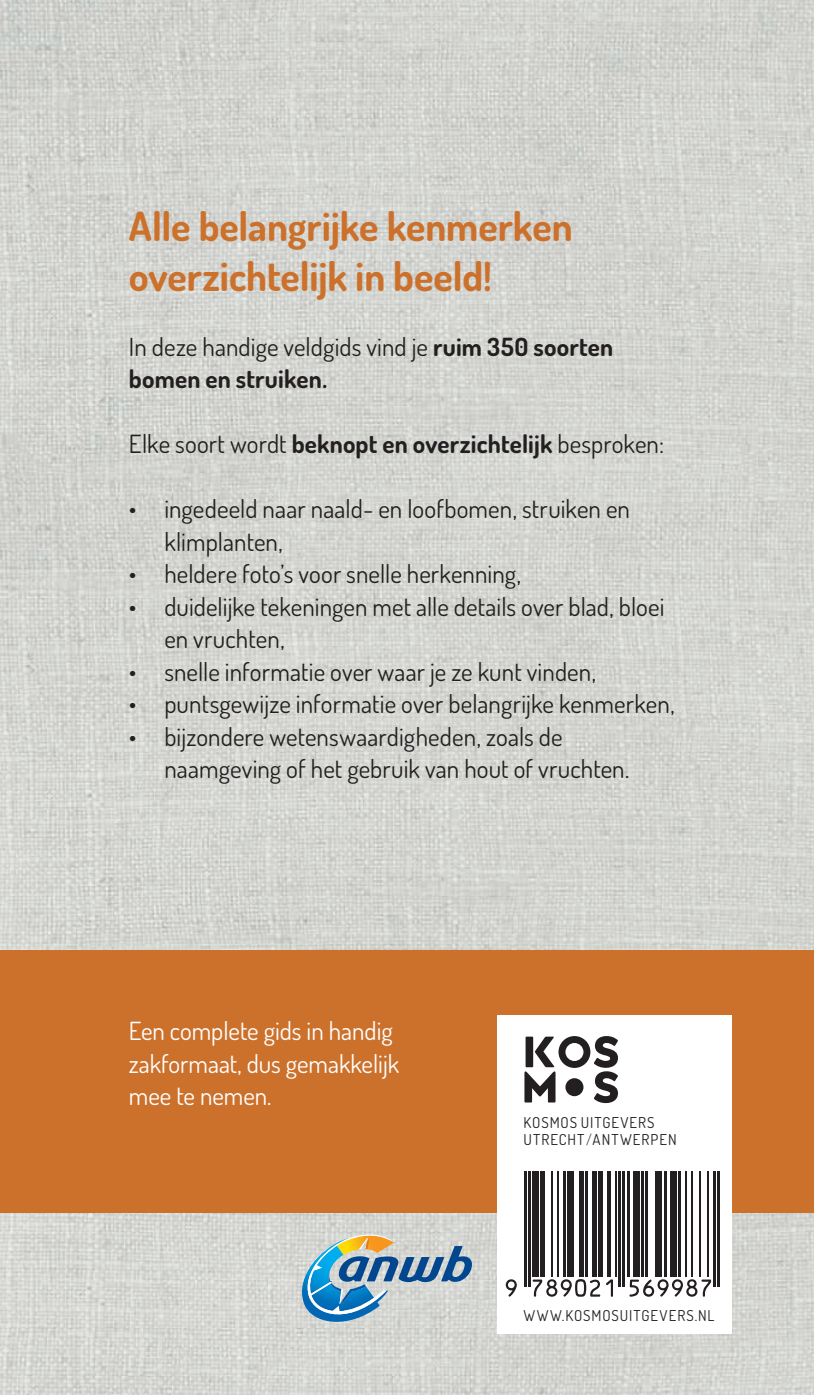
<style>
.page{position:relative;width:814px;height:1395px;background:#fff}
.page>*{position:absolute;margin:0;border:0;box-sizing:border-box;transform-origin:0 0}
.t1{font:700 40px/50px "Dosis";letter-spacing:-.005em;color:#cc712c}
.t2{font:25px/32.5px "Dosis";letter-spacing:.005em;color:#231f20}
.t3{font:25px/32.5px "Dosis";color:#fff}
.t4{font:700 25px/32.5px "Dosis";letter-spacing:.005em;color:#231f20}
.t5{font:15px/17.5px "Dosis";letter-spacing:.07em;color:#231f20}
.s1{font-weight:400}
.s2{font-weight:700}
</style>
<div class="page">
<img style="left:0;top:0;width:813px;height:1395px">
<div style="left:0;top:950px;width:813px;height:262px;background:#cc712c"></div>
<div style="left:497px;top:1171px;width:234px;height:163px;background:#fff"></div>
<svg style="left:508px;top:1171px;width:212px;height:126px"></svg>
<svg style="left:505px;top:1279px;width:11px;height:17px"></svg>
<hr style="left:523px;top:1171px;width:2px;height:116px;background:#231f20">
<hr style="left:528px;top:1171px;width:2px;height:116px;background:#231f20">
<div style="left:531px;top:1171px;width:7px;height:105px;background:#231f20"></div>
<hr style="left:540px;top:1171px;width:4px;height:105px;background:#231f20">
<hr style="left:550px;top:1171px;width:2px;height:105px;background:#231f20">
<hr style="left:556px;top:1171px;width:2px;height:105px;background:#231f20">
<hr style="left:562px;top:1171px;width:3px;height:105px;background:#231f20">
<div style="left:567px;top:1171px;width:6px;height:105px;background:#231f20"></div>
<hr style="left:579px;top:1171px;width:4px;height:105px;background:#231f20">
<hr style="left:585px;top:1171px;width:2px;height:105px;background:#231f20">
<svg style="left:591px;top:1171px;width:4px;height:105px"></svg>
<div style="left:597px;top:1171px;width:5px;height:105px;background:#231f20"></div>
<svg style="left:532px;top:1279px;width:80px;height:18px"></svg>
<svg style="left:606px;top:1171px;width:4px;height:105px"></svg>
<hr style="left:614px;top:1171px;width:2px;height:105px;background:#231f20">
<hr style="left:618px;top:1171px;width:2px;height:116px;background:#231f20">
<hr style="left:622px;top:1171px;width:2px;height:116px;background:#231f20">
<hr style="left:626px;top:1171px;width:2px;height:105px;background:#231f20">
<div style="left:632px;top:1171px;width:7px;height:105px;background:#231f20"></div>
<hr style="left:641px;top:1171px;width:2px;height:105px;background:#231f20">
<hr style="left:645px;top:1171px;width:2px;height:105px;background:#231f20">
<div style="left:655px;top:1171px;width:6px;height:105px;background:#231f20"></div>
<hr style="left:663px;top:1171px;width:2px;height:105px;background:#231f20">
<div style="left:669px;top:1171px;width:7px;height:105px;background:#231f20"></div>
<hr style="left:678px;top:1171px;width:2px;height:105px;background:#231f20">
<hr style="left:684px;top:1171px;width:2px;height:105px;background:#231f20">
<hr style="left:690px;top:1171px;width:2px;height:105px;background:#231f20">
<svg style="left:629px;top:1279px;width:81px;height:18px"></svg>
<hr style="left:698px;top:1171px;width:2px;height:105px;background:#231f20">
<hr style="left:706px;top:1171px;width:2px;height:105px;background:#231f20">
<hr style="left:713px;top:1171px;width:2px;height:116px;background:#231f20">
<hr style="left:717px;top:1171px;width:2px;height:116px;background:#231f20">
<div style="left:497px;top:1015px;width:234px;height:156px;background:#fff"></div>
<svg style="left:524px;top:1036px;width:93px;height:67px"></svg>
<div style="left:565px;top:1078px;width:18px;height:18px;background:#231f20;border-radius:50%"></div>
<svg style="left:302px;top:1234px;width:169px;height:96px;background:#9cb6c2"></svg>
<h1 class="t1" style="left:129px;top:200px;width:445px">Alle belangrijke kenmerken overzichtelijk in beeld!</h1>
<p class="t4" style="left:129px;top:330px;width:485px"><span class="s1">In deze handige veldgids vind je</span> ruim 350 soorten bomen en struiken.</p>
<p class="t2" style="left:129px;top:427px;width:536px">Elke soort wordt <span class="s2">beknopt en overzichtelijk</span> besproken:</p>
<p class="t2" style="left:164px;top:492px;width:467px;text-indent:-35px">• ingedeeld naar naald- en loofbomen, struiken en klimplanten,</p>
<p class="t2" style="left:129px;top:557px;width:393px">• heldere foto’s voor snelle herkenning,</p>
<p class="t2" style="left:164px;top:590px;width:501px;text-indent:-35px">• duidelijke tekeningen met alle details over blad, bloei en vruchten,</p>
<p class="t2" style="left:129px;top:655px;width:468px">• snelle informatie over waar je ze kunt vinden,</p>
<p class="t2" style="left:129px;top:687px;width:547px">• puntsgewijze informatie over belangrijke kenmerken,</p>
<p class="t2" style="left:164px;top:720px;width:466px;text-indent:-35px">• bijzondere wetenswaardigheden, zoals de naamgeving of het gebruik van hout of vruchten.</p>
<p class="t3" style="left:129px;top:1014px;width:271px">Een complete gids in handig zakformaat, dus gemakkelijk mee te nemen.</p>
<p class="t5" style="left:523px;top:1113px;width:154px">KOSMOS UITGEVERS<br>UTRECHT ⁄ ANTWERPEN</p>
<p class="t5" style="left:523px;top:1306px;width:192px">WWW.KOSMOSUITGEVERS.NL</p>
</div>
